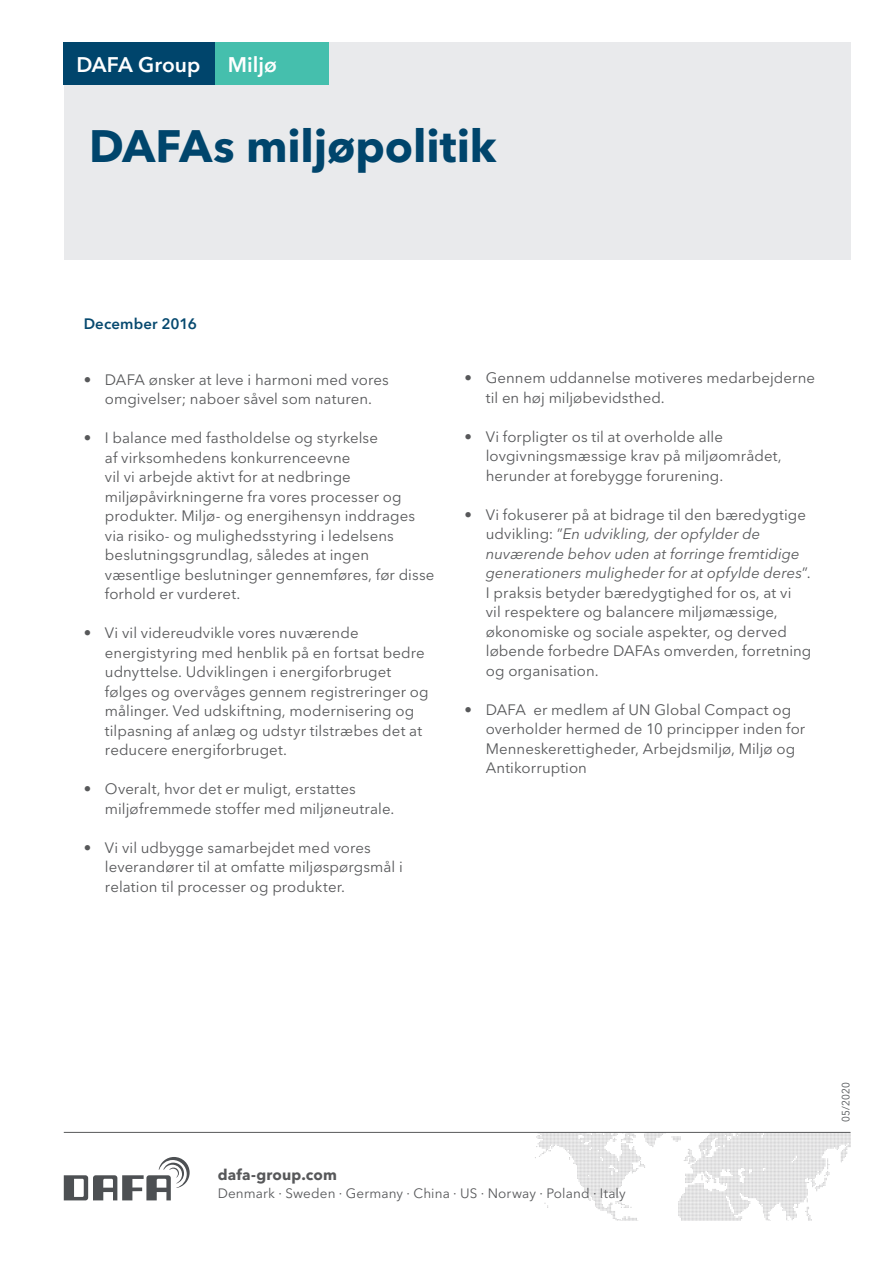
<style>
.page{position:relative;width:893px;height:1263px;background:#fff}
.page>*{position:absolute;margin:0;border:0;box-sizing:border-box;transform-origin:0 0}
.t1{font:700 45px "Avenir Next LT Pro";letter-spacing:-.005em;color:#00456c}
.t2{font:600 21px "Avenir Next LT Pro";color:#fff}
.t3{font:15px/19.5px "Avenir Next LT Pro";letter-spacing:.005em;color:#57585a}
.t4{font:700 15px "Avenir Next LT Pro";letter-spacing:.01em;color:#57585a}
.t5{font:600 15px "Avenir Next LT Pro";letter-spacing:.01em;color:#06496f}
.t6{font:13.5px "Avenir Next LT Pro";letter-spacing:.01em;color:#57585a}
.underrubrik{font:10.5px "Avenir Next LT Pro";letter-spacing:.01em;color:#4d5053;scale:.96 1}
.s1{font-style:italic}
</style>
<div class="page">
<div style="left:64px;top:43px;width:786px;height:217px;background:#e9eaec"></div>
<div style="left:215px;top:43px;width:113px;height:42px;background:#45bfad"></div>
<div style="left:64px;top:43px;width:151px;height:42px;background:#00456c"></div>
<img style="left:535px;top:1133px;width:315px;height:87px">
<svg style="left:64px;top:1157px;width:126px;height:43px"></svg>
<hr style="left:64px;top:1132px;width:786px;height:1px;background:#57585a">
<p class="t2" style="left:77px;top:52px;width:125px">DAFA Group</p>
<p class="t2" style="left:228px;top:52px;width:51px">Miljø</p>
<p class="t1" style="left:89px;top:118px;width:409px">DAFAs miljøpolitik</p>
<p class="t5" style="left:84px;top:315px;width:115px">December 2016</p>
<p class="t3" style="left:84px;top:370px;width:307px;text-align:center">• DAFA ønsker at leve i harmoni med vores omgivelser; naboer såvel som naturen.</p>
<p class="t3" style="left:105px;top:428px;width:331px;text-indent:-21px">• I balance med fastholdelse og styrkelse<br>af virksomhedens konkurrenceevne<br>vil vi arbejde aktivt for at nedbringe miljøpåvirkningerne fra vores processer og produkter. Miljø- og energihensyn inddrages via risiko- og mulighedsstyring i ledelsens beslutningsgrundlag, således at ingen væsentlige beslutninger gennemføres, før disse forhold er vurderet.</p>
<p class="t3" style="left:105px;top:623px;width:325px;text-indent:-21px">• Vi vil videreudvikle vores nuværende energistyring med henblik på en fortsat bedre udnyttelse. Udviklingen i energiforbruget følges og overvåges gennem registreringer og målinger. Ved udskiftning, modernisering og tilpasning af anlæg og udstyr tilstræbes det at reducere energiforbruget.</p>
<p class="t3" style="left:105px;top:779px;width:291px;text-indent:-21px">• Overalt, hvor det er muligt, erstattes miljøfremmede stoffer med miljøneutrale.</p>
<p class="t3" style="left:105px;top:838px;width:299px;text-indent:-21px">• Vi vil udbygge samarbejdet med vores leverandører til at omfatte miljøspørgsmål i relation til processer og produkter.</p>
<p class="t3" style="left:486px;top:368px;width:331px;text-indent:-21px">• Gennem uddannelse motiveres medarbejderne til en høj miljøbevidsthed.</p>
<p class="t3" style="left:486px;top:427px;width:298px;text-indent:-21px">• Vi forpligter os til at overholde alle lovgivningsmæssige krav på miljøområdet, herunder at forebygge forurening.</p>
<p class="t3" style="left:486px;top:505px;width:327px;text-indent:-21px">• Vi fokuserer på at bidrage til den bæredygtige udvikling: ”<span class="s1">En udvikling, der opfylder de nuværende behov uden at forringe fremtidige generationers muligheder for at opfylde deres</span>”.<br>I praksis betyder bæredygtighed for os, at vi<br>vil respektere og balancere miljømæssige, økonomiske og sociale aspekter, og derved løbende forbedre DAFAs omverden, forretning og organisation.</p>
<p class="t3" style="left:486px;top:700px;width:321px;text-indent:-21px">• DAFA er medlem af UN Global Compact og overholder hermed de 10 principper inden for Menneskerettigheder, Arbejdsmiljø, Miljø og Antikorruption</p>
<p class="t4" style="left:218px;top:1165px;width:121px">dafa-group.com</p>
<p class="t6" style="left:218px;top:1185px;width:410px">Denmark · Sweden · Germany · China · US · Norway · Poland · Italy</p>
<p class="underrubrik" style="left:839px;top:1122px;width:43px;rotate:-90deg">05/2020</p>
</div>
